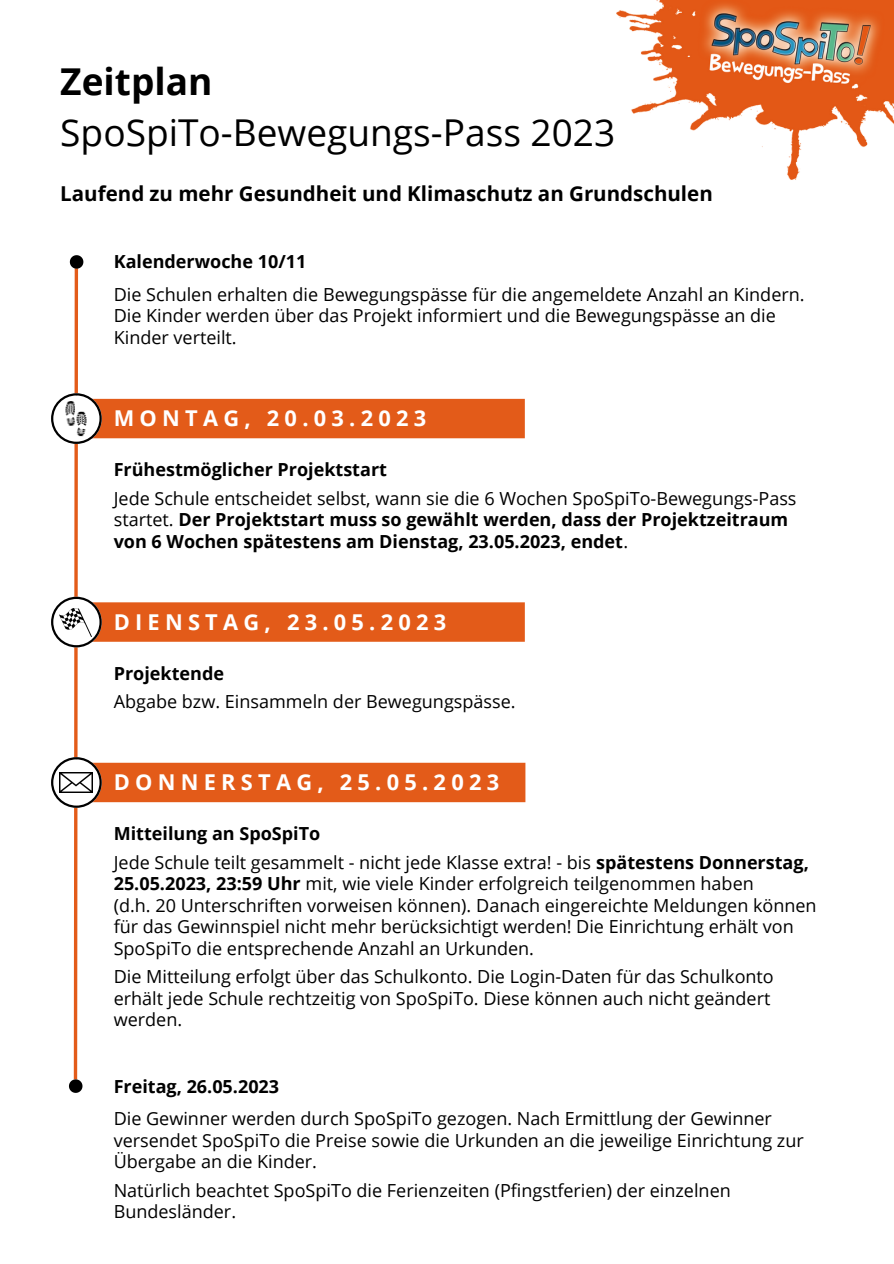
<style>
.page{position:relative;width:894px;height:1264px;background:#fff}
.page>*{position:absolute;margin:0;border:0;box-sizing:border-box;transform-origin:0 0}
.t1{font:37.05px "Open Sans";color:#000}
.t2{font:700 37.05px "Open Sans";color:#000}
.t3{font:700 21.75px "Open Sans";letter-spacing:.24em;color:#fff}
.t4{font:700 20.55px "Open Sans";color:#000}
.t5{font:18px/21.5px "Open Sans";color:#000}
.t6{font:700 18px/21.5px "Open Sans";color:#000}
.s1{font-weight:400}
.s2{font-weight:700}
</style>
<div class="page">
<div style="left:77px;top:399px;width:447px;height:39px;background:#e35b19"></div>
<img style="left:616px;top:0;width:277px;height:180px">
<div style="left:75px;top:602px;width:449px;height:39px;background:#e35b19"></div>
<div style="left:76px;top:762px;width:449px;height:40px;background:#e35b19"></div>
<svg style="left:51px;top:255px;width:51px;height:837px"></svg>
<img style="left:60px;top:608px;width:31px;height:28px">
<img style="left:75px;top:411px;width:13px;height:25px">
<img style="left:63px;top:401px;width:13px;height:25px">
<img style="left:60px;top:772px;width:32px;height:20px">
<h1 class="t2" style="left:60px;top:55px;width:154px">Zeitplan</h1>
<h1 class="t1" style="left:60px;top:107px;width:556px">SpoSpiTo-Bewegungs-Pass 2023</h1>
<p class="t4" style="left:60px;top:179px;width:653px">Laufend zu mehr Gesundheit und Klimaschutz an Grundschulen</p>
<p class="t6" style="left:114px;top:251px;width:194px">Kalenderwoche 10/11</p>
<p class="t5" style="left:114px;top:283px;width:692px">Die Schulen erhalten die Bewegungspässe für die angemeldete Anzahl an Kindern.<br>Die Kinder werden über das Projekt informiert und die Bewegungspässe an die<br>Kinder verteilt.</p>
<p class="t3" style="left:114px;top:403px;width:314px">MONTAG, 20.03.2023</p>
<p class="t6" style="left:114px;top:458px;width:275px">Frühestmöglicher Projektstart</p>
<p class="t6" style="left:114px;top:487px;width:684px"><span class="s1">Jede Schule entscheidet selbst, wann sie die 6 Wochen SpoSpiTo-Bewegungs-Pass startet.</span> Der Projektstart muss so gewählt werden, dass der Projektzeitraum von 6 Wochen spätestens am Dienstag, 23.05.2023, endet<span class="s1">.</span></p>
<p class="t3" style="left:114px;top:606px;width:334px">DIENSTAG, 23.05.2023</p>
<p class="t6" style="left:114px;top:662px;width:112px">Projektende</p>
<p class="t5" style="left:114px;top:690px;width:403px">Abgabe bzw. Einsammeln der Bewegungspässe.</p>
<p class="t3" style="left:114px;top:767px;width:387px">DONNERSTAG, 25.05.2023</p>
<p class="t5" style="left:114px;top:818px;width:696px;line-height:28.5px"><span class="s2">Mitteilung an SpoSpiTo<br></span>Jede Schule teilt gesammelt - nicht jede Klasse extra! - bis <span class="s2">spätestens Donnerstag,</span></p>
<p class="t5" style="left:114px;top:872px;width:704px"><span class="s2">25.05.2023, 23:59 Uhr</span> mit, wie viele Kinder erfolgreich teilgenommen haben<br>(d.h. 20 Unterschriften vorweisen können). Danach eingereichte Meldungen können für das Gewinnspiel nicht mehr berücksichtigt werden! Die Einrichtung erhält von SpoSpiTo die entsprechende Anzahl an Urkunden.</p>
<p class="t5" style="left:114px;top:965px;width:661px">Die Mitteilung erfolgt über das Schulkonto. Die Login-Daten für das Schulkonto erhält jede Schule rechtzeitig von SpoSpiTo. Diese können auch nicht geändert werden.</p>
<p class="t6" style="left:114px;top:1074px;width:167px">Freitag, 26.05.2023</p>
<p class="t5" style="left:114px;top:1107px;width:691px">Die Gewinner werden durch SpoSpiTo gezogen. Nach Ermittlung der Gewinner versendet SpoSpiTo die Preise sowie die Urkunden an die jeweilige Einrichtung zur<br>Übergabe an die Kinder.</p>
<p class="t5" style="left:114px;top:1179px;width:618px">Natürlich beachtet SpoSpiTo die Ferienzeiten (Pfingstferien) der einzelnen<br>Bundesländer.</p>
</div>
